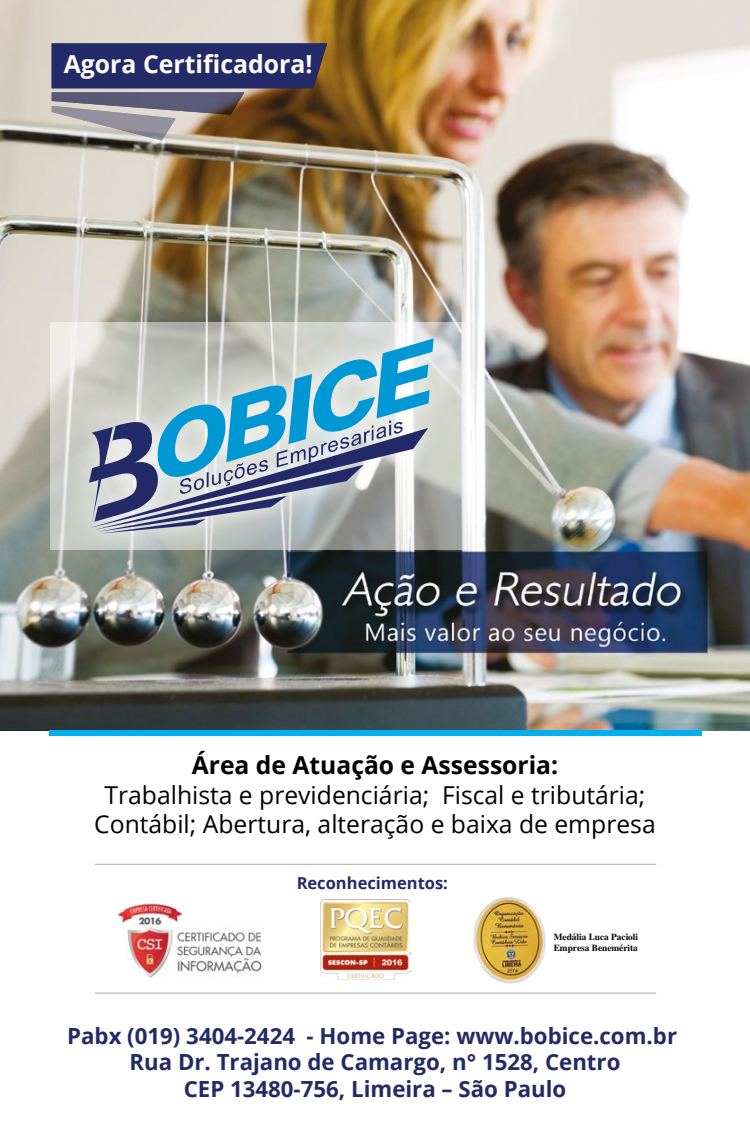
<style>
.page{position:relative;width:750px;height:1125px;background:#fff}
.page>*{position:absolute;margin:0;border:0;box-sizing:border-box;transform-origin:0 0}
.t1{font:700 24.88px "Open Sans";color:#fff}
.t2{font:24.62px/29.6px "Open Sans";color:#000;text-align:center}
.t3{font:700 24.62px "Open Sans";color:#000}
.t4{font:700 22.25px/26.8px "Open Sans";color:#242a67;text-align:center}
.t5{font:700 16.5px "Open Sans";color:#242a67}
.t6{font:700 9.38px/11.1px "Times";color:#000}
</style>
<div class="page">
<img style="left:0;top:0;width:750px;height:731px">
<svg style="left:52px;top:43px;width:275px;height:98px;background:#595268"></svg>
<div style="left:49px;top:730px;width:652px;height:6px;background:#02afef"></div>
<img style="left:321px;top:899px;width:90px;height:81px">
<img style="left:117px;top:903px;width:145px;height:75px">
<hr style="left:95px;top:864px;width:561px;height:1px;background:#bcbcbc">
<hr style="left:95px;top:992px;width:561px;height:2px;background:#bcbcbc">
<img style="left:51px;top:300px;width:420px;height:271px">
<svg style="left:157px;top:338px;width:277px;height:140px;background:#94c1cf"></svg>
<svg style="left:403px;top:428px;width:25px;height:100px"></svg>
<svg style="left:89px;top:421px;width:314px;height:112px;background:#899eb4"></svg>
<img style="left:473px;top:897px;width:73px;height:87px">
<p class="t1" style="left:64px;top:47px;width:250px">Agora Certificadora!</p>
<p class="t3" style="left:192px;top:748px;width:368px">Área de Atuação e Assessoria:</p>
<p class="t2" style="left:94px;top:779px;width:563px">Trabalhista e previdenciária; Fiscal e tributária;<br>Contábil; Abertura, alteração e baixa de empresa</p>
<p class="t5" style="left:297px;top:871px;width:153px">Reconhecimentos:</p>
<p class="t6" style="left:554px;top:931px;width:86px">Medália Luca Pacioli<br>Empresa Benemérita</p>
<p class="t4" style="left:67px;top:1022px;width:611px">Pabx (019) 3404-2424 - Home Page: www.bobice.com.br<br>Rua Dr. Trajano de Camargo, n° 1528, Centro<br>CEP 13480-756, Limeira – São Paulo</p>
</div>
